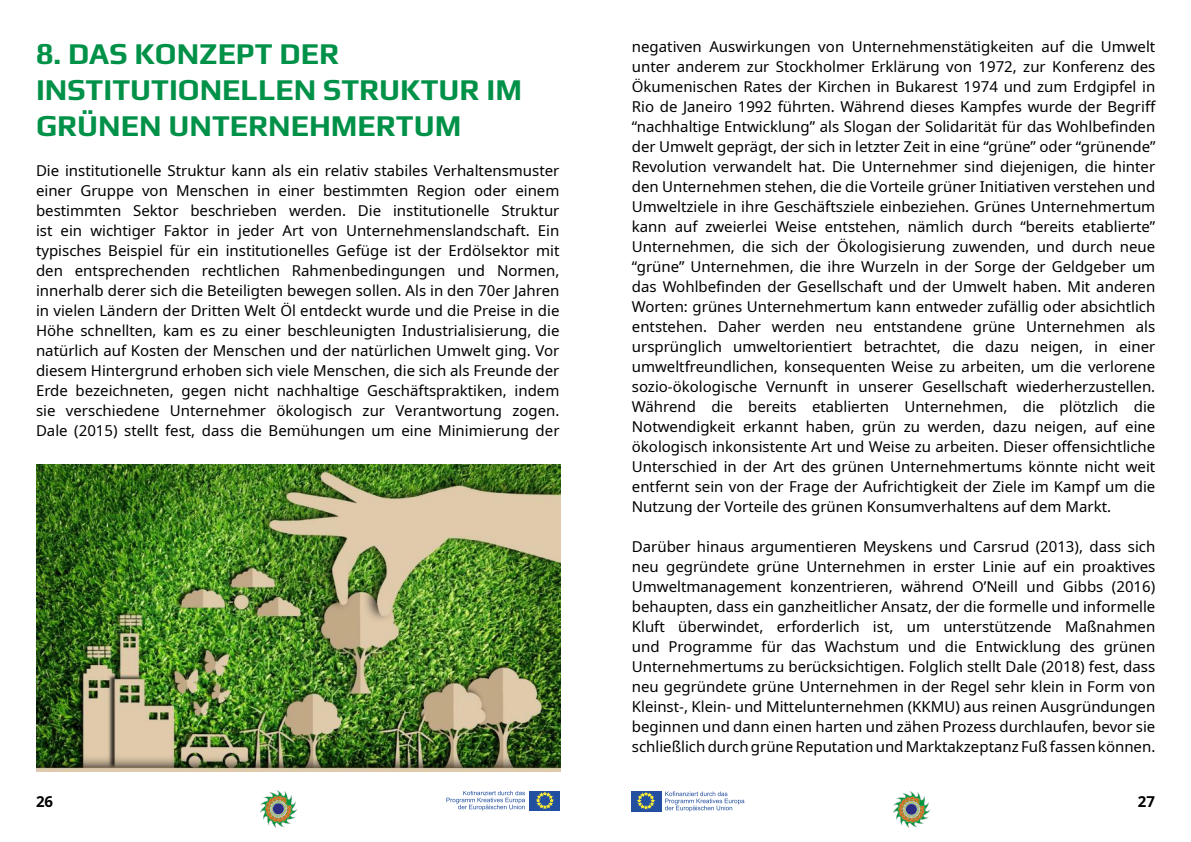
<style>
.page{position:relative;width:1191px;height:842px;background:#fff}
.page>*{position:absolute;margin:0;border:0;box-sizing:border-box;transform-origin:0 0}
.t1{font:700 30px/36px "Play";color:#009148}
.t2{font:15px/20px "Noto Sans";color:#000;text-align:justify}
.t3{font:700 15px "Noto Sans";color:#000}
</style>
<div class="page">
<div style="left:631px;top:791px;width:30px;height:20px;background:#224f9f"></div>
<svg style="left:637px;top:792px;width:17px;height:17px"></svg>
<svg style="left:665px;top:791px;width:79px;height:20px"></svg>
<div style="left:529px;top:791px;width:31px;height:20px;background:#224f9f"></div>
<svg style="left:536px;top:792px;width:17px;height:16px"></svg>
<svg style="left:446px;top:791px;width:79px;height:19px"></svg>
<img style="left:893px;top:791px;width:37px;height:37px">
<img style="left:261px;top:791px;width:37px;height:36px">
<img style="left:36px;top:465px;width:524px;height:307px">
<h1 class="t1" style="left:36px;top:34px;width:487px">8. DAS KONZEPT DER<br>INSTITUTIONELLEN STRUKTUR IM<br>GRÜNEN UNTERNEHMERTUM</h1>
<p class="t2" style="left:36px;top:161px;width:525px">Die institutionelle Struktur kann als ein relativ stabiles Verhaltensmuster einer Gruppe von Menschen in einer bestimmten Region oder einem bestimmten Sektor beschrieben werden. Die institutionelle Struktur ist ein wichtiger Faktor in jeder Art von Unternehmenslandschaft. Ein typisches Beispiel für ein institutionelles Gefüge ist der Erdölsektor mit den entsprechenden rechtlichen Rahmenbedingungen und Normen, innerhalb derer sich die Beteiligten bewegen sollen. Als in den 70er Jahren in vielen Ländern der Dritten Welt Öl entdeckt wurde und die Preise in die Höhe schnellten, kam es zu einer beschleunigten Industrialisierung, die natürlich auf Kosten der Menschen und der natürlichen Umwelt ging. Vor diesem Hintergrund erhoben sich viele Menschen, die sich als Freunde der Erde bezeichneten, gegen nicht nachhaltige Geschäftspraktiken, indem sie verschiedene Unternehmer ökologisch zur Verantwortung zogen.<br>Dale (2015) stellt fest, dass die Bemühungen um eine Minimierung der</p>
<p class="t2" style="left:632px;top:37px;width:525px">negativen Auswirkungen von Unternehmenstätigkeiten auf die Umwelt unter anderem zur Stockholmer Erklärung von 1972, zur Konferenz des Ökumenischen Rates der Kirchen in Bukarest 1974 und zum Erdgipfel in Rio de Janeiro 1992 führten. Während dieses Kampfes wurde der Begriff “nachhaltige Entwicklung” als Slogan der Solidarität für das Wohlbefinden der Umwelt geprägt, der sich in letzter Zeit in eine “grüne” oder “grünende” Revolution verwandelt hat. Die Unternehmer sind diejenigen, die hinter den Unternehmen stehen, die die Vorteile grüner Initiativen verstehen und Umweltziele in ihre Geschäftsziele einbeziehen. Grünes Unternehmertum kann auf zweierlei Weise entstehen, nämlich durch “bereits etablierte” Unternehmen, die sich der Ökologisierung zuwenden, und durch neue “grüne” Unternehmen, die ihre Wurzeln in der Sorge der Geldgeber um das Wohlbefinden der Gesellschaft und der Umwelt haben. Mit anderen Worten: grünes Unternehmertum kann entweder zufällig oder absichtlich entstehen. Daher werden neu entstandene grüne Unternehmen als ursprünglich umweltorientiert betrachtet, die dazu neigen, in einer umweltfreundlichen, konsequenten Weise zu arbeiten, um die verlorene sozio-ökologische Vernunft in unserer Gesellschaft wiederherzustellen.<br>Während die bereits etablierten Unternehmen, die plötzlich die Notwendigkeit erkannt haben, grün zu werden, dazu neigen, auf eine ökologisch inkonsistente Art und Weise zu arbeiten. Dieser offensichtliche Unterschied in der Art des grünen Unternehmertums könnte nicht weit entfernt sein von der Frage der Aufrichtigkeit der Ziele im Kampf um die Nutzung der Vorteile des grünen Konsumverhaltens auf dem Markt.</p>
<p class="t2" style="left:632px;top:537px;width:525px">Darüber hinaus argumentieren Meyskens und Carsrud (2013), dass sich neu gegründete grüne Unternehmen in erster Linie auf ein proaktives Umweltmanagement konzentrieren, während O’Neill und Gibbs (2016) behaupten, dass ein ganzheitlicher Ansatz, der die formelle und informelle Kluft überwindet, erforderlich ist, um unterstützende Maßnahmen und Programme für das Wachstum und die Entwicklung des grünen Unternehmertums zu berücksichtigen. Folglich stellt Dale (2018) fest, dass neu gegründete grüne Unternehmen in der Regel sehr klein in Form von Kleinst-, Klein- und Mittelunternehmen (KKMU) aus reinen Ausgründungen beginnen und dann einen harten und zähen Prozess durchlaufen, bevor sie schließlich durch grüne Reputation und Marktakzeptanz Fuß fassen können.</p>
<p class="t3" style="left:36px;top:791px;width:19px">26</p>
<p class="t3" style="left:1137px;top:791px;width:19px">27</p>
</div>
